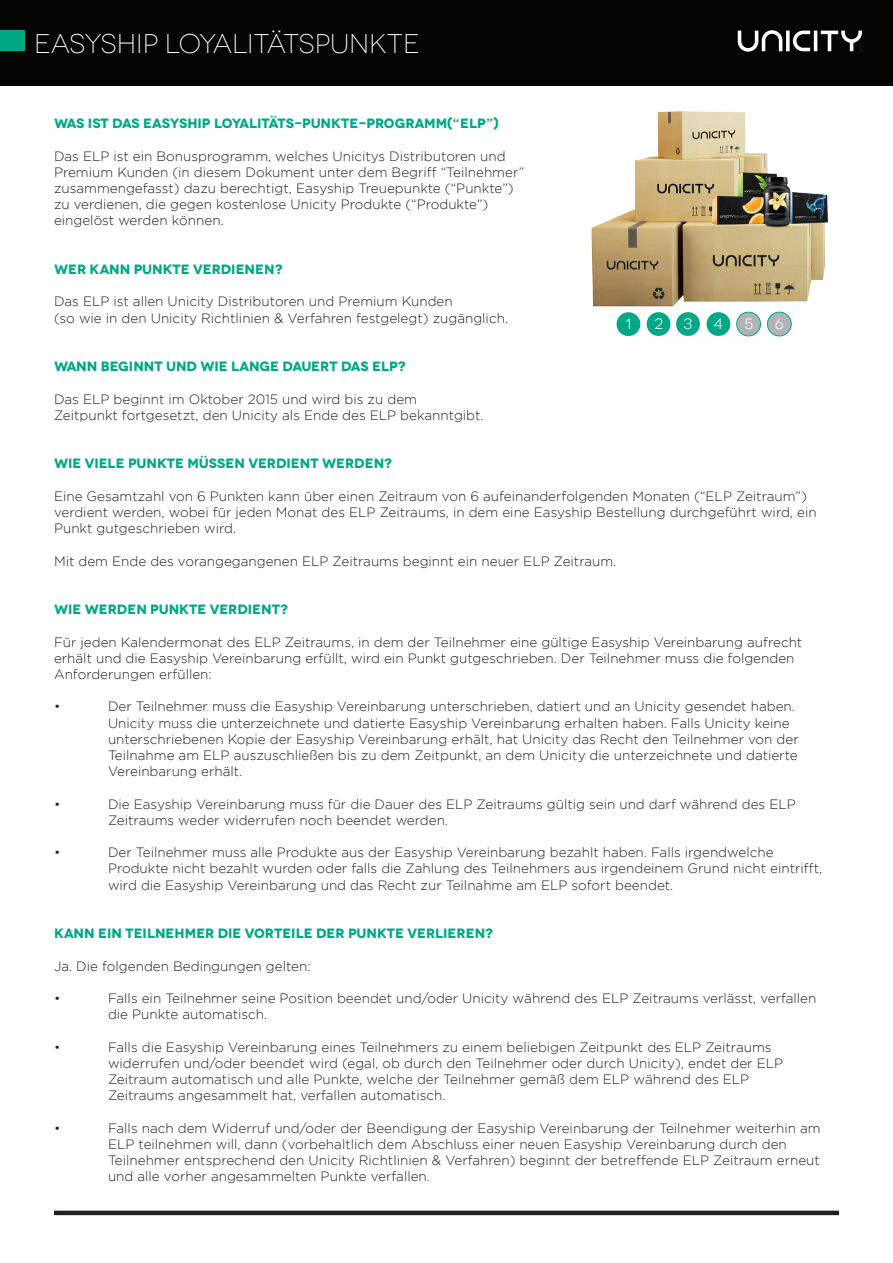
<style>
.page{position:relative;width:893px;height:1263px;background:#fff}
.page>*{position:absolute;margin:0;border:0;box-sizing:border-box;transform-origin:0 0}
.t1{font:300 27px "Novecentowide";letter-spacing:-.005em;color:#fff}
.t2{font:15px "Novecentowide";color:#fff}
.t3{font:300 13.5px/16.2px "Gotham";color:#231f20}
.t4{font:700 13.5px "Novecentowide";color:#00a887}
</style>
<div class="page">
<div style="left:0;top:0;width:893px;height:86px;background:#040503"></div>
<svg style="left:738px;top:30px;width:124px;height:22px"></svg>
<hr style="left:54px;top:1211px;width:785px;height:4px;background:#231f20">
<div style="left:0;top:30px;width:24px;height:21px;background:#00a887"></div>
<img style="left:591px;top:111px;width:238px;height:201px">
<div style="left:616px;top:312px;width:24px;height:24px;background:#00a887;border-radius:50%"></div>
<div style="left:647px;top:312px;width:23px;height:24px;background:#00a887;border-radius:50%"></div>
<div style="left:676px;top:312px;width:24px;height:24px;background:#00a887;border-radius:50%"></div>
<div style="left:706px;top:312px;width:24px;height:24px;background:#00a887;border-radius:50%"></div>
<div style="left:737px;top:312px;width:23px;height:24px;background:#b2b3b7;border-radius:50%"></div>
<div style="left:736px;top:312px;width:25px;height:24px;border:1px solid #00a887;border-radius:50%"></div>
<div style="left:767px;top:312px;width:24px;height:24px;background:#b2b3b7;border-radius:50%"></div>
<div style="left:767px;top:312px;width:25px;height:24px;border:1px solid #00a887;border-radius:50%"></div>
<p class="t1" style="left:34px;top:28px;width:387px">EASYSHIP LOYALITÄTSPUNKTE</p>
<p class="t4" style="left:54px;top:115px;width:446px">WAS IST DAS EASYSHIP LOYALITÄTS-PUNKTE-PROGRAMM(“ELP”)</p>
<p class="t3" style="left:54px;top:147px;width:453px">Das ELP ist ein Bonusprogramm, welches Unicitys Distributoren und</p>
<p class="t3" style="left:54px;top:164px;width:472px">Premium Kunden (in diesem Dokument unter dem Begriff “Teilnehmer”</p>
<p class="t3" style="left:54px;top:180px;width:461px">zusammengefasst) dazu berechtigt, Easyship Treuepunkte (“Punkte”)</p>
<p class="t3" style="left:54px;top:196px;width:436px">zu verdienen, die gegen kostenlose Unicity Produkte (“Produkte”)</p>
<p class="t3" style="left:54px;top:212px;width:171px">eingelöst werden können.</p>
<p class="t4" style="left:54px;top:261px;width:230px">WER KANN PUNKTE VERDIENEN?</p>
<p class="t3" style="left:54px;top:293px;width:400px">Das ELP ist allen Unicity Distributoren und Premium Kunden</p>
<p class="t3" style="left:54px;top:309px;width:456px">(so wie in den Unicity Richtlinien &amp; Verfahren festgelegt) zugänglich.</p>
<p class="t4" style="left:54px;top:358px;width:353px">WANN BEGINNT UND WIE LANGE DAUERT DAS ELP?</p>
<p class="t3" style="left:54px;top:390px;width:365px">Das ELP beginnt im Oktober 2015 und wird bis zu dem</p>
<p class="t3" style="left:54px;top:407px;width:431px">Zeitpunkt fortgesetzt, den Unicity als Ende des ELP bekanntgibt.</p>
<p class="t4" style="left:54px;top:455px;width:340px">WIE VIELE PUNKTE MÜSSEN VERDIENT WERDEN?</p>
<p class="t3" style="left:54px;top:488px;width:764px">Eine Gesamtzahl von 6 Punkten kann über einen Zeitraum von 6 aufeinanderfolgenden Monaten (“ELP Zeitraum”) verdient werden, wobei für jeden Monat des ELP Zeitraums, in dem eine Easyship Bestellung durchgeführt wird, ein<br>Punkt gutgeschrieben wird.</p>
<p class="t3" style="left:54px;top:552px;width:564px">Mit dem Ende des vorangegangenen ELP Zeitraums beginnt ein neuer ELP Zeitraum.</p>
<p class="t4" style="left:54px;top:601px;width:236px">WIE WERDEN PUNKTE VERDIENT?</p>
<p class="t3" style="left:54px;top:633px;width:750px">Für jeden Kalendermonat des ELP Zeitraums, in dem der Teilnehmer eine gültige Easyship Vereinbarung aufrecht erhält und die Easyship Vereinbarung erfüllt, wird ein Punkt gutgeschrieben. Der Teilnehmer muss die folgenden</p>
<p class="t3" style="left:54px;top:666px;width:159px">Anforderungen erfüllen:</p>
<p class="t3" style="left:54px;top:698px;width:8px">•</p>
<p class="t3" style="left:108px;top:698px;width:688px">Der Teilnehmer muss die Easyship Vereinbarung unterschrieben, datiert und an Unicity gesendet haben.</p>
<p class="t3" style="left:108px;top:714px;width:683px">Unicity muss die unterzeichnete und datierte Easyship Vereinbarung erhalten haben. Falls Unicity keine</p>
<p class="t3" style="left:108px;top:731px;width:692px">unterschriebenen Kopie der Easyship Vereinbarung erhält, hat Unicity das Recht den Teilnehmer von der</p>
<p class="t3" style="left:108px;top:747px;width:691px">Teilnahme am ELP auszuschließen bis zu dem Zeitpunkt, an dem Unicity die unterzeichnete und datierte<br>Vereinbarung erhält.</p>
<p class="t3" style="left:54px;top:795px;width:8px">•</p>
<p class="t3" style="left:108px;top:795px;width:689px">Die Easyship Vereinbarung muss für die Dauer des ELP Zeitraums gültig sein und darf während des ELP<br>Zeitraums weder widerrufen noch beendet werden.</p>
<p class="t3" style="left:54px;top:844px;width:8px">•</p>
<p class="t3" style="left:108px;top:844px;width:667px">Der Teilnehmer muss alle Produkte aus der Easyship Vereinbarung bezahlt haben. Falls irgendwelche</p>
<p class="t3" style="left:108px;top:860px;width:716px">Produkte nicht bezahlt wurden oder falls die Zahlung des Teilnehmers aus irgendeinem Grund nicht eintrifft, wird die Easyship Vereinbarung und das Recht zur Teilnahme am ELP sofort beendet.</p>
<p class="t4" style="left:54px;top:925px;width:441px">KANN EIN TEILNEHMER DIE VORTEILE DER PUNKTE VERLIEREN?</p>
<p class="t3" style="left:54px;top:957px;width:258px">Ja. Die folgenden Bedingungen gelten:</p>
<p class="t3" style="left:54px;top:990px;width:8px">•</p>
<p class="t3" style="left:108px;top:990px;width:710px">Falls ein Teilnehmer seine Position beendet und/oder Unicity während des ELP Zeitraums verlässt, verfallen die Punkte automatisch.</p>
<p class="t3" style="left:54px;top:1038px;width:8px">•</p>
<p class="t3" style="left:108px;top:1038px;width:665px">Falls die Easyship Vereinbarung eines Teilnehmers zu einem beliebigen Zeitpunkt des ELP Zeitraums</p>
<p class="t3" style="left:108px;top:1055px;width:677px">widerrufen und/oder beendet wird (egal, ob durch den Teilnehmer oder durch Unicity), endet der ELP</p>
<p class="t3" style="left:108px;top:1071px;width:643px">Zeitraum automatisch und alle Punkte, welche der Teilnehmer gemäß dem ELP während des ELP</p>
<p class="t3" style="left:108px;top:1087px;width:339px">Zeitraums angesammelt hat, verfallen automatisch.</p>
<p class="t3" style="left:54px;top:1119px;width:8px">•</p>
<p class="t3" style="left:108px;top:1119px;width:714px">Falls nach dem Widerruf und/oder der Beendigung der Easyship Vereinbarung der Teilnehmer weiterhin am ELP teilnehmen will, dann (vorbehaltlich dem Abschluss einer neuen Easyship Vereinbarung durch den Teilnehmer entsprechend den Unicity Richtlinien &amp; Verfahren) beginnt der betreffende ELP Zeitraum erneut und alle vorher angesammelten Punkte verfallen.</p>
<p class="t2" style="left:625px;top:315px;width:7px">1</p>
<p class="t2" style="left:654px;top:315px;width:10px">2</p>
<p class="t2" style="left:683px;top:315px;width:10px">3</p>
<p class="t2" style="left:713px;top:315px;width:11px">4</p>
<p class="t2" style="left:744px;top:315px;width:10px">5</p>
<p class="t2" style="left:775px;top:315px;width:10px">6</p>
</div>
